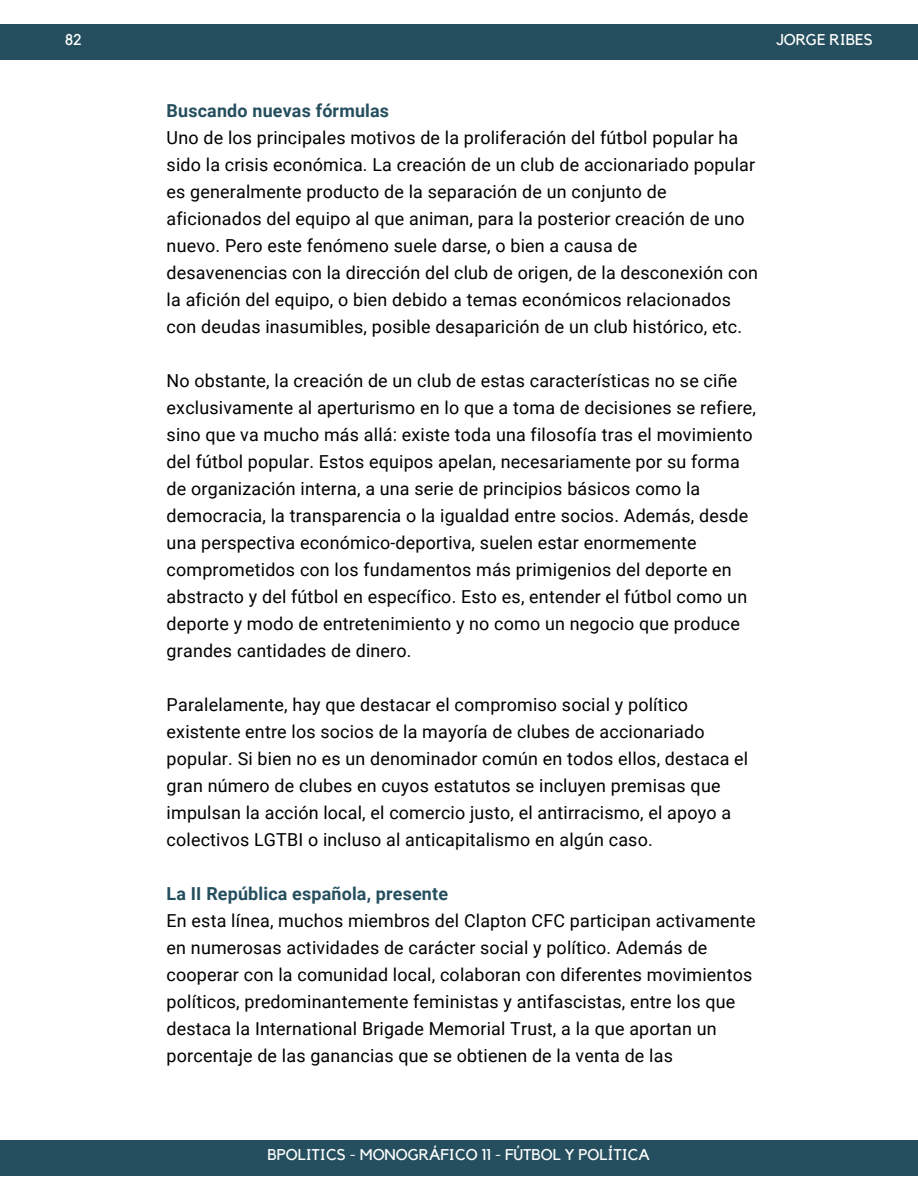
<style>
.page{position:relative;width:918px;height:1188px;background:#fff}
.page>*{position:absolute;margin:0;border:0;box-sizing:border-box;transform-origin:0 0}
.t1{font:17.85px/27px "Roboto";letter-spacing:.01em;color:#000}
.t2{font:700 17.85px "Roboto";letter-spacing:.01em;color:#254f5e}
.t3{font:15.6px "Kollektif";color:#fff}
</style>
<div class="page">
<div style="left:0;top:24px;width:918px;height:35px;background:#254f5e"></div>
<div style="left:0;top:1140px;width:918px;height:35px;background:#254f5e"></div>
<p class="t3" style="left:65px;top:33px;width:18px">82</p>
<p class="t3" style="left:776px;top:32px;width:98px">JORGE RIBES</p>
<p class="t2" style="left:167px;top:100px;width:224px">Buscando nuevas fórmulas</p>
<p class="t1" style="left:167px;top:124px;width:593px">Uno de los principales motivos de la proliferación del fútbol popular ha sido la crisis económica. La creación de un club de accionariado popular es generalmente producto de la separación de un conjunto de aficionados del equipo al que animan, para la posterior creación de uno nuevo. Pero este fenómeno suele darse, o bien a causa de desavenencias con la dirección del club de origen, de la desconexión con la afición del equipo, o bien debido a temas económicos relacionados con deudas inasumibles, posible desaparición de un club histórico, etc.</p>
<p class="t1" style="left:167px;top:367px;width:591px">No obstante, la creación de un club de estas características no se ciñe exclusivamente al aperturismo en lo que a toma de decisiones se refiere, sino que va mucho más allá: existe toda una filosofía tras el movimiento del fútbol popular. Estos equipos apelan, necesariamente por su forma de organización interna, a una serie de principios básicos como la democracia, la transparencia o la igualdad entre socios. Además, desde una perspectiva económico-deportiva, suelen estar enormemente comprometidos con los fundamentos más primigenios del deporte en abstracto y del fútbol en específico. Esto es, entender el fútbol como un deporte y modo de entretenimiento y no como un negocio que produce grandes cantidades de dinero.</p>
<p class="t1" style="left:167px;top:691px;width:583px">Paralelamente, hay que destacar el compromiso social y político existente entre los socios de la mayoría de clubes de accionariado popular. Si bien no es un denominador común en todos ellos, destaca el gran número de clubes en cuyos estatutos se incluyen premisas que impulsan la acción local, el comercio justo, el antirracismo, el apoyo a colectivos LGTBI o incluso al anticapitalismo en algún caso.</p>
<p class="t2" style="left:167px;top:883px;width:283px">La II República española, presente</p>
<p class="t1" style="left:167px;top:907px;width:590px">En esta línea, muchos miembros del Clapton CFC participan activamente en numerosas actividades de carácter social y político. Además de cooperar con la comunidad local, colaboran con diferentes movimientos políticos, predominantemente feministas y antifascistas, entre los que destaca la International Brigade Memorial Trust, a la que aportan un porcentaje de las ganancias que se obtienen de la venta de las</p>
<p class="t3" style="left:267px;top:1147px;width:384px">BPOLITICS - MONOGRÁFICO 11 - FÚTBOL Y POLÍTICA</p>
</div>
